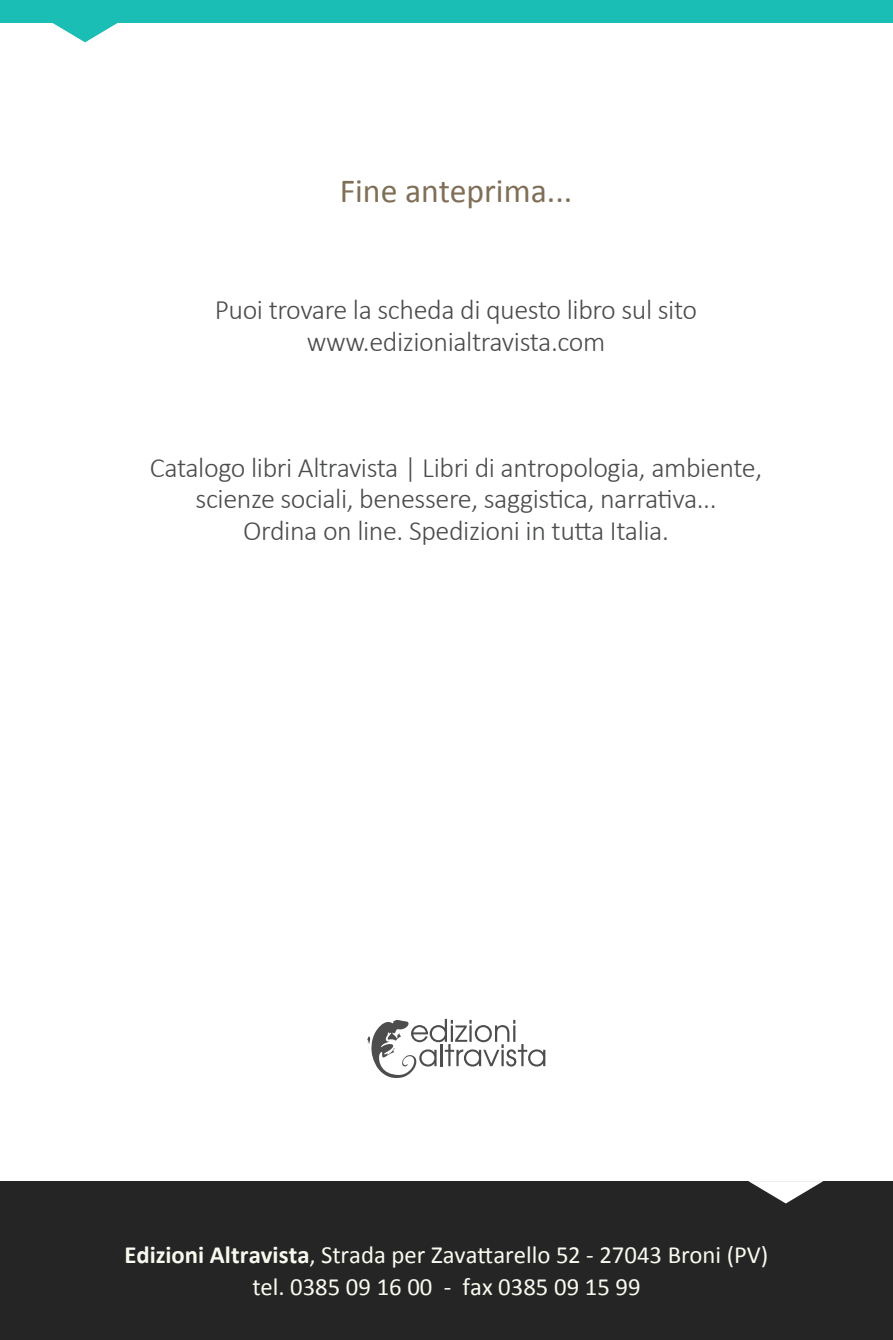
<style>
.page{position:relative;width:893px;height:1340px;background:#fff}
.page>*{position:absolute;margin:0;border:0;box-sizing:border-box;transform-origin:0 0}
.t1{font:33.75px "Calibri";color:#806f57}
.t2{font:300 28.12px/31.5px "Calibri";letter-spacing:-.015em;color:#4b4c4d;text-align:center}
.t3{font:24.75px/31.5px "Calibri";color:#f8f9ef;text-align:center}
.s1{font-weight:700}
</style>
<div class="page">
<svg style="left:47px;top:22px;width:76px;height:20px"></svg>
<div style="left:0;top:1181px;width:893px;height:158px;background:#252525"></div>
<svg style="left:367px;top:1018px;width:178px;height:60px"></svg>
<div style="left:0;top:0;width:893px;height:22px;background:#1bbeb4"></div>
<svg style="left:748px;top:1181px;width:75px;height:22px"></svg>
<p class="t1" style="left:340px;top:169px;width:234px">Fine anteprima...</p>
<p class="t2" style="left:215px;top:294px;width:484px">Puoi trovare la scheda di questo libro sul sito www.edizionialtravista.com</p>
<p class="t2" style="left:150px;top:451px;width:614px">Catalogo libri Altravista | Libri di antropologia, ambiente, scienze sociali, benessere, saggistica, narrativa...<br>Ordina on line. Spedizioni in tutta Italia.</p>
<p class="t3" style="left:125px;top:1239px;width:645px"><span class="s1">Edizioni Altravista</span>, Strada per Zavattarello 52 - 27043 Broni (PV) tel. 0385 09 16 00 - fax 0385 09 15 99</p>
</div>
